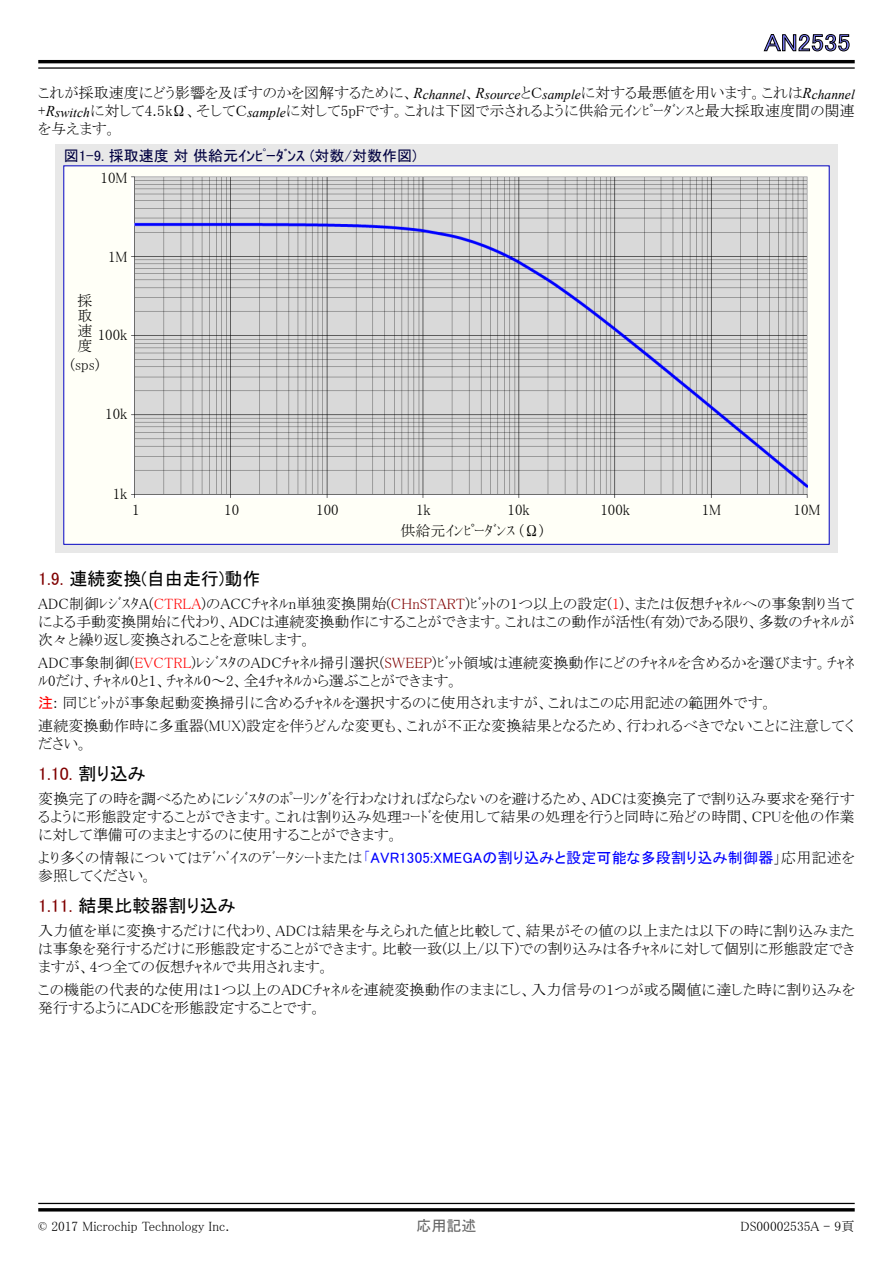
<style>
.page{position:relative;width:893px;height:1263px;background:#fff}
.page>*{position:absolute;margin:0;border:0;box-sizing:border-box;transform-origin:0 0}
.t1{font:24px "MS P Gothic";color:#8080ff;scale:1.1 1}
.t2{font:18px "MS P Gothic";color:#000}
.t3{font:18px "MS P Gothic";color:#800000}
.t4{font:15px/18px "MS P Mincho";letter-spacing:.005em;color:#000;text-align:justify}
.t5{font:15px "MS P Gothic";color:#000040}
.t6{font:15px "MS P Gothic";color:#646464}
.t7{font:13.5px "MS P Mincho";color:#000}
.s1{font-family:"Times New Roman";font-style:italic}
.s2{color:#800000}
.s3{color:#f00}
.s4{font-family:"MS P Gothic";color:#f00}
.s5{color:#000}
.s6{color:#00f}
.s7{font-family:"MS P Gothic";color:#00f}
</style>
<div class="page">
<svg style="left:764px;top:34px;width:85px;height:17px"></svg>
<hr style="left:38px;top:60px;width:817px;height:3px;background:#000">
<hr style="left:38px;top:67px;width:817px;height:2px;background:#000">
<hr style="left:38px;top:1203px;width:817px;height:1px;background:#000">
<hr style="left:38px;top:1208px;width:817px;height:3px;background:#000">
<div style="left:55px;top:145px;width:783px;height:408px;background:#e8e8e8"></div>
<div style="left:64px;top:166px;width:765px;height:378px;background:#fffff7"></div>
<img style="left:132px;top:177px;width:676px;height:320px">
<h1 class="t1" style="left:764px;top:30px;width:80px">AN2535</h1>
<p class="t4" style="left:38px;top:84px;width:818px">これが採取速度にどう影響を及ぼすのかを図解するために、<span class="s1">R</span><sub>channel</sub>、<span class="s1">R</span><sub>source</sub>とＣ<sub>sample</sub>に対する最悪値を用います。これは<span class="s1">R</span><sub>channel </sub>+<span class="s1">R</span><sub>switch</sub>に対して4.5kΩ、そしてＣ<sub>sample</sub>に対して5pFです。これは下図で示されるように供給元ｲﾝﾋﾟｰﾀﾞﾝｽと最大採取速度間の関連を与えます。</p>
<p class="t5" style="left:64px;top:148px;width:354px">図1-9. 採取速度 対 供給元ｲﾝﾋﾟｰﾀﾞﾝｽ (対数/対数作図)</p>
<p class="t4" style="left:101px;top:168px;width:29px">10M</p>
<p class="t4" style="left:108px;top:247px;width:21px">1M</p>
<p class="t4" style="left:78px;top:293px;width:16px;line-height:15px">採取速度</p>
<p class="t4" style="left:71px;top:355px;width:31px">(sps)</p>
<p class="t4" style="left:98px;top:326px;width:31px">100k</p>
<p class="t4" style="left:105px;top:405px;width:24px">10k</p>
<p class="t4" style="left:113px;top:484px;width:16px">1k</p>
<p class="t4" style="left:132px;top:500px;width:9px">1</p>
<p class="t4" style="left:224px;top:500px;width:16px">10</p>
<p class="t4" style="left:316px;top:500px;width:24px">100</p>
<p class="t4" style="left:416px;top:500px;width:16px">1k</p>
<p class="t4" style="left:508px;top:500px;width:24px">10k</p>
<p class="t4" style="left:600px;top:500px;width:31px">100k</p>
<p class="t4" style="left:702px;top:500px;width:21px">1M</p>
<p class="t4" style="left:794px;top:500px;width:29px">10M</p>
<p class="t4" style="left:400px;top:521px;width:145px">供給元ｲﾝﾋﾟｰﾀﾞﾝｽ (Ω)</p>
<p class="t2" style="left:38px;top:570px;width:224px"><span class="s2">1.9.</span> 連続変換(自由走行)動作</p>
<p class="t4" style="left:38px;top:595px;width:818px">ADC制御ﾚｼﾞｽﾀA(<span class="s3">CTRLA</span>)のACCﾁｬﾈﾙn単独変換開始(<span class="s2">CHnSTART</span>)ﾋﾞｯﾄの1つ以上の設定(<span class="s3">1</span>)、または仮想ﾁｬﾈﾙへの事象割り当てによる手動変換開始に代わり、ADCは連続変換動作にすることができます。これはこの動作が活性(有効)である限り、多数のﾁｬﾈﾙが次々と繰り返し変換されることを意味します。</p>
<p class="t4" style="left:38px;top:653px;width:818px">ADC事象制御(<span class="s3">EVCTRL</span>)ﾚｼﾞｽﾀのADCﾁｬﾈﾙ掃引選択(<span class="s2">SWEEP</span>)ﾋﾞｯﾄ領域は連続変換動作にどのﾁｬﾈﾙを含めるかを選びます。ﾁｬﾈﾙ0だけ、ﾁｬﾈﾙ0と1、ﾁｬﾈﾙ0～2、全4ﾁｬﾈﾙから選ぶことができます。</p>
<p class="t4" style="left:38px;top:692px;width:818px;line-height:22.5px"><span class="s4">注</span>: 同じﾋﾞｯﾄが事象起動変換掃引に含めるﾁｬﾈﾙを選択するのに使用されますが、これはこの応用記述の範囲外です。<br>連続変換動作時に多重器(MUX)設定を伴うどんな変更も、これが不正な変換結果となるため、行われるべきでないことに注意してく</p>
<p class="t4" style="left:38px;top:734px;width:51px">ださい。</p>
<p class="t3" style="left:38px;top:765px;width:109px">1.10. <span class="s5">割り込み</span></p>
<p class="t4" style="left:38px;top:790px;width:818px">変換完了の時を調べるためにﾚｼﾞｽﾀのﾎﾟｰﾘﾝｸﾞを行わなければならないのを避けるため、ADCは変換完了で割り込み要求を発行するように形態設定することができます。これは割り込み処理ｺｰﾄﾞを使用して結果の処理を行うと同時に殆どの時間、CPUを他の作業に対して準備可のままとするのに使用することができます。</p>
<p class="t4" style="left:38px;top:848px;width:818px">より多くの情報についてはﾃﾞﾊﾞｲｽのﾃﾞｰﾀｼｰﾄまたは<span class="s6">「</span><span class="s7">AVR1305:XMEGAの割り込みと設定可能な多段割り込み制御器</span>」応用記述を参照してください。</p>
<p class="t2" style="left:38px;top:897px;width:199px"><span class="s2">1.11.</span> 結果比較器割り込み</p>
<p class="t4" style="left:38px;top:922px;width:818px">入力値を単に変換するだけに代わり、ADCは結果を与えられた値と比較して、結果がその値の以上または以下の時に割り込みまたは事象を発行するだけに形態設定することができます。比較一致(以上/以下)での割り込みは各ﾁｬﾈﾙに対して個別に形態設定できますが、4つ全ての仮想ﾁｬﾈﾙで共用されます。</p>
<p class="t4" style="left:38px;top:980px;width:818px">この機能の代表的な使用は1つ以上のADCﾁｬﾈﾙを連続変換動作のままにし、入力信号の1つが或る閾値に達した時に割り込みを発行するようにADCを形態設定することです。</p>
<p class="t7" style="left:38px;top:1219px;width:193px">© 2017 Microchip Technology Inc.</p>
<p class="t6" style="left:416px;top:1218px;width:61px">応用記述</p>
<p class="t7" style="left:740px;top:1219px;width:116px">DS00002535A - 9頁</p>
</div>
